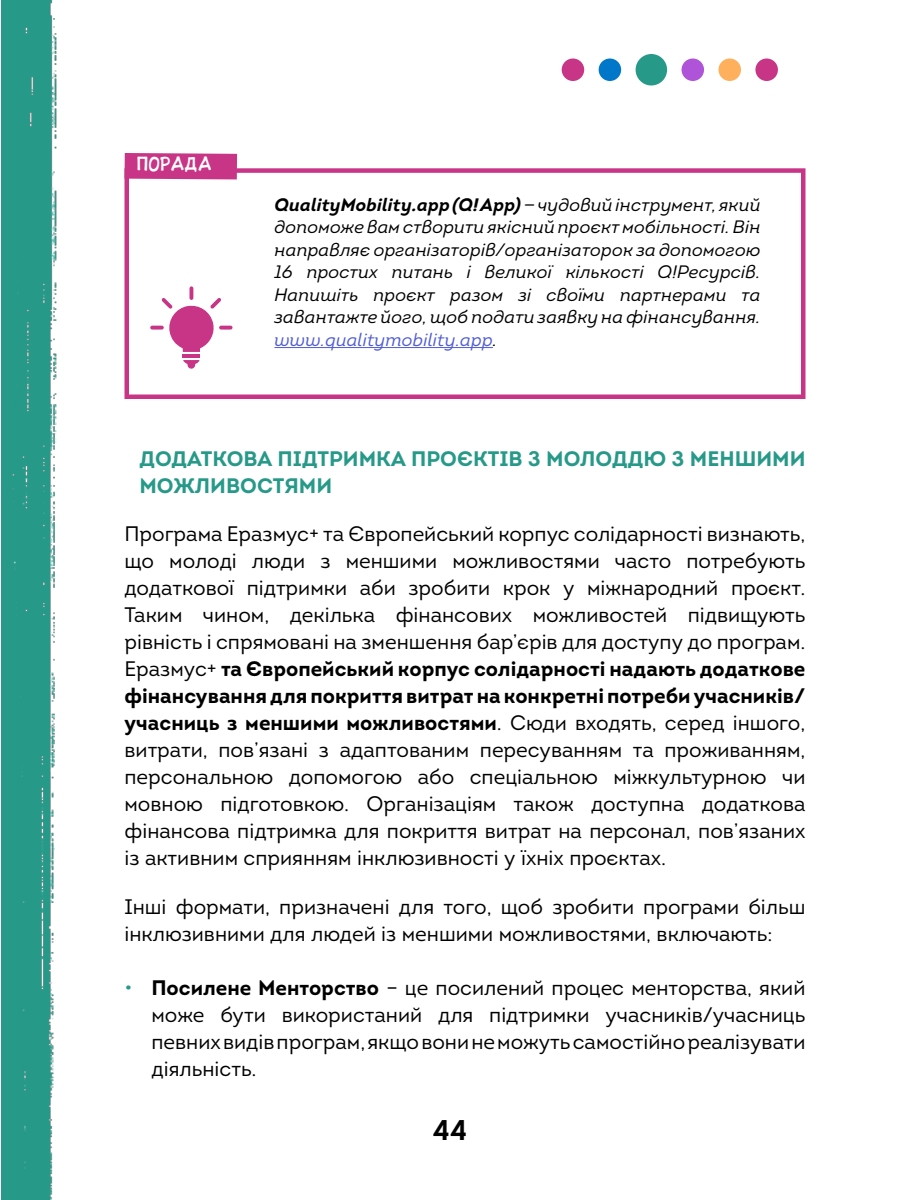
<style>
.page{position:relative;width:900px;height:1200px;background:#fff}
.page>*{position:absolute;margin:0;border:0;box-sizing:border-box;transform-origin:0 0}
.t1{font:700 28.5px "Intro";color:#000}
.t2{font:21px/27px "Intro";color:#000;text-align:justify}
.t3{font:700 21px/27px "Intro";color:#279989}
.t4{font:italic 18px/22.5px "Intro";letter-spacing:.01em;color:#000;text-align:justify}
.t5{font:18px "V 10 Cent Comics";color:#fff}
.s1{font-weight:700}
.s2{color:#4f5cd6}
.s3{color:#279989}
</style>
<div class="page">
<img style="left:1px;top:0;width:805px;height:1200px">
<div style="left:682px;top:58px;width:22px;height:23px;background:#af53d8;border-radius:50%"></div>
<div style="left:718px;top:58px;width:23px;height:23px;background:#ffb05c;border-radius:50%"></div>
<div style="left:755px;top:58px;width:23px;height:23px;background:#c83486;border-radius:50%"></div>
<div style="left:599px;top:58px;width:22px;height:23px;background:#0077c8;border-radius:50%"></div>
<div style="left:562px;top:58px;width:22px;height:23px;background:#c83486;border-radius:50%"></div>
<div style="left:636px;top:54px;width:31px;height:32px;background:#279989;border-radius:50%"></div>
<svg style="left:183px;top:360px;width:17px;height:9px"></svg>
<hr style="left:183px;top:354px;width:17px;height:4px;background:#c83486">
<svg style="left:150px;top:286px;width:83px;height:66px"></svg>
<p class="t5" style="left:136px;top:153px;width:76px">ПОРАДА</p>
<p class="t4" style="left:274px;top:193px;width:488px"><span class="s1">QualityMobility.app (Q! App)</span> — чудовий інструмент, який допоможе вам створити якісний проєкт мобільності. Він направляє організаторів/організаторок за допомогою 16 простих питань і великої кількості Q!Ресурсів.<br>Напишіть проєкт разом зі своїми партнерами та завантажте його, щоб подати заявку на фінансування. <span class="s2">www.qualitymobility.app</span>.</p>
<p class="t3" style="left:140px;top:445px;width:668px">ДОДАТКОВА ПІДТРИМКА ПРОЄКТІВ З МОЛОДДЮ З МЕНШИМИ<br>МОЖЛИВОСТЯМИ</p>
<p class="t2" style="left:125px;top:520px;width:683px">Програма Еразмус+ та Європейський корпус солідарності визнають, що молоді люди з меншими можливостями часто потребують додаткової підтримки аби зробити крок у міжнародний проєкт.<br>Таким чином, декілька фінансових можливостей підвищують рівність і спрямовані на зменшення бар’єрів для доступу до програм.<br>Еразмус+ <span class="s1">та Європейський корпус солідарності надають додаткове фінансування для покриття витрат на конкретні потреби учасників/ учасниць з меншими можливостями</span>. Сюди входять, серед іншого, витрати, пов’язані з адаптованим пересуванням та проживанням, персональною допомогою або спеціальною міжкультурною чи мовною підготовкою. Організаціям також доступна додаткова фінансова підтримка для покриття витрат на персонал, пов’язаних із активним сприянням інклюзивності у їхніх проєктах.</p>
<p class="t2" style="left:125px;top:894px;width:683px">Інші формати, призначені для того, щоб зробити програми більш інклюзивними для людей із меншими можливостями, включають:</p>
<p class="t2" style="left:152px;top:975px;width:656px;text-indent:-27px"><span class="s3">•</span> <span class="s1">Посилене Менторство</span> – це посилений процес менторства, який може бути використаний для підтримки учасників/учасниць певних видів програм, якщо вони не можуть самостійно реалізувати діяльність.</p>
<h1 class="t1" style="left:433px;top:1112px;width:36px">44</h1>
</div>
